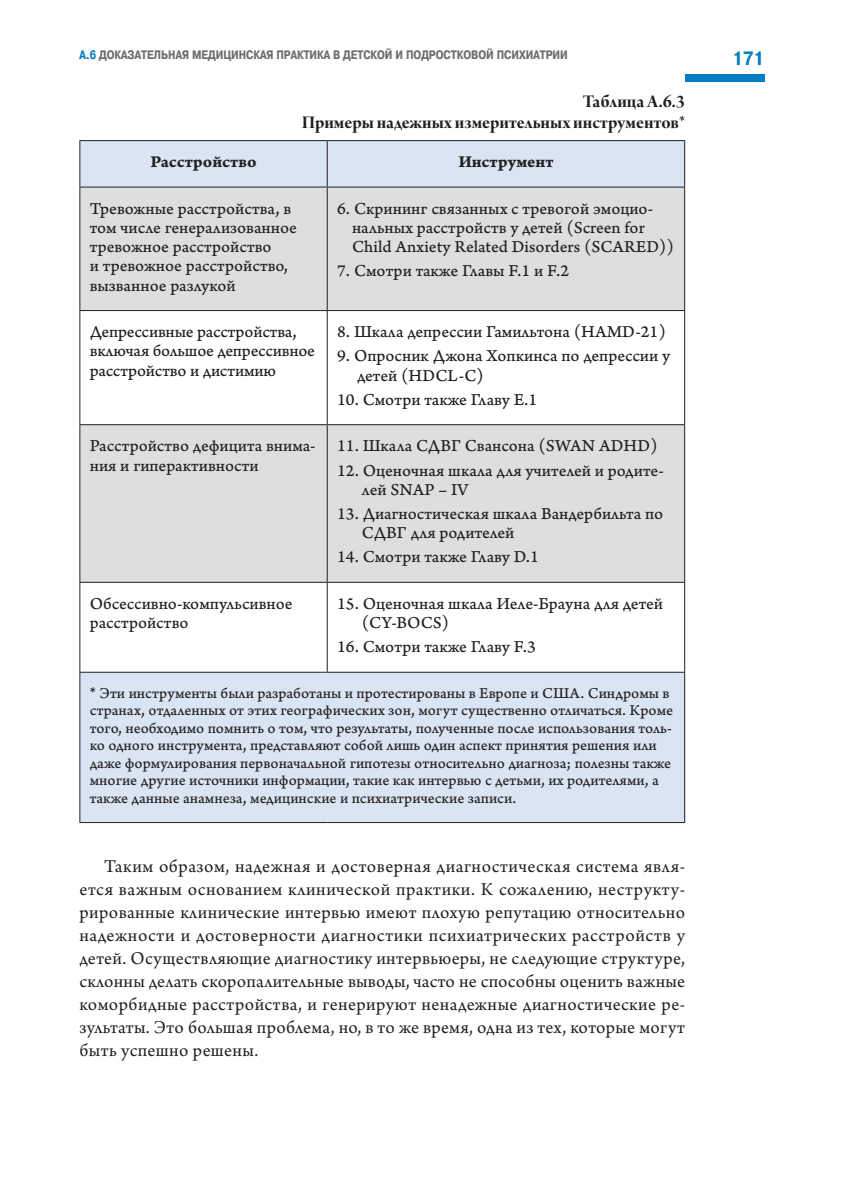
<style>
.page{position:relative;width:844px;height:1191px;background:#fff}
.page>*{position:absolute;margin:0;border:0;box-sizing:border-box;transform-origin:0 0}
.t1{font:700 19.25px "Pragmatica Cond C";color:#007cc2}
.Main{font:19.07px/22.9px "Arno Pro";letter-spacing:.015em;color:#231f20;text-align:justify}
.Tab_Head{font:19.07px/21px "Arno Pro Bold Display";color:#231f20;text-align:right}
.Tab_list{font:17.5px/19.2px "Arno Pro Caption";letter-spacing:-.005em;color:#231f20}
.Tab_list-2{font:17.5px "Arno Pro Bold Caption";color:#231f20}
.Tab_list-3{font:15.75px/17.5px "Arno Pro Caption";color:#231f20}
.t2{font:700 12.25px "Pragmatica Cond C";color:#6c6d70}
.s1{color:#007cc2}
</style>
<div class="page">
<div style="left:685px;top:74px;width:79px;height:8px;background:#007cc2"></div>
<svg style="left:80px;top:141px;width:604px;height:681px;fill:#dae5f4"></svg>
<svg style="left:80px;top:188px;width:604px;height:394px;fill:#dddee0"></svg>
<hr style="left:79px;top:140px;width:248px;height:1px;background:#231f20">
<hr style="left:79px;top:141px;width:1px;height:46px;background:#231f20">
<hr style="left:327px;top:140px;width:358px;height:1px;background:#231f20">
<hr style="left:327px;top:141px;width:1px;height:46px;background:#231f20">
<hr style="left:684px;top:141px;width:1px;height:46px;background:#231f20">
<hr style="left:79px;top:187px;width:248px;height:1px;background:#231f20">
<hr style="left:79px;top:187px;width:1px;height:123px;background:#231f20">
<hr style="left:327px;top:187px;width:358px;height:1px;background:#231f20">
<hr style="left:327px;top:187px;width:1px;height:123px;background:#231f20">
<hr style="left:684px;top:187px;width:1px;height:123px;background:#231f20">
<hr style="left:79px;top:310px;width:248px;height:1px;background:#231f20">
<hr style="left:79px;top:311px;width:1px;height:113px;background:#231f20">
<hr style="left:327px;top:310px;width:358px;height:1px;background:#231f20">
<hr style="left:327px;top:311px;width:1px;height:113px;background:#231f20">
<hr style="left:684px;top:311px;width:1px;height:113px;background:#231f20">
<hr style="left:79px;top:424px;width:248px;height:1px;background:#231f20">
<hr style="left:79px;top:425px;width:1px;height:157px;background:#231f20">
<hr style="left:327px;top:424px;width:358px;height:1px;background:#231f20">
<hr style="left:327px;top:425px;width:1px;height:157px;background:#231f20">
<hr style="left:684px;top:425px;width:1px;height:157px;background:#231f20">
<hr style="left:79px;top:582px;width:248px;height:1px;background:#231f20">
<hr style="left:79px;top:583px;width:1px;height:89px;background:#231f20">
<hr style="left:327px;top:582px;width:358px;height:1px;background:#231f20">
<hr style="left:327px;top:583px;width:1px;height:89px;background:#231f20">
<hr style="left:684px;top:583px;width:1px;height:89px;background:#231f20">
<hr style="left:79px;top:672px;width:248px;height:1px;background:#231f20">
<hr style="left:79px;top:672px;width:1px;height:150px;background:#231f20">
<hr style="left:327px;top:672px;width:358px;height:1px;background:#231f20">
<hr style="left:684px;top:672px;width:1px;height:150px;background:#231f20">
<hr style="left:79px;top:822px;width:248px;height:1px;background:#231f20">
<hr style="left:327px;top:822px;width:358px;height:1px;background:#231f20">
<p class="t2" style="left:79px;top:48px;width:490px"><span class="s1">A.6</span> ДОКАЗАТЕЛЬНАЯ МЕДИЦИНСКАЯ ПРАКТИКА В ДЕТСКОЙ И ПОДРОСТКОВОЙ ПСИХИАТРИИ</p>
<p class="t1" style="left:732px;top:47px;width:34px">171</p>
<p class="Tab_Head" style="left:302px;top:92px;width:384px">Таблица А.6.3<br>Примеры надежных измерительных инструментов*</p>
<p class="Tab_list-2" style="left:150px;top:151px;width:108px">Расстройство</p>
<p class="Tab_list-2" style="left:458px;top:151px;width:97px">Инструмент</p>
<p class="Tab_list" style="left:90px;top:199px;width:208px">Тревожные расстройства, в том числе генерализованное тревожное расстройство<br>и тревожное расстройство, вызванное разлукой</p>
<p class="Tab_list" style="left:352px;top:199px;width:323px;text-indent:-15px">6. Скрининг связанных с тревогой эмоцио&shy;нальных расстройств у детей (Screen for<br>Child Anxiety Related Disorders (SCARED))</p>
<p class="Tab_list" style="left:337px;top:262px;width:233px">7. Смотри также Главы F.1 и F.2</p>
<p class="Tab_list" style="left:90px;top:323px;width:227px">Депрессивные расстройства, включая большое депрессивное расстройство и дистимию</p>
<p class="Tab_list" style="left:337px;top:323px;width:330px">8. Шкала депрессии Гамильтона (HAMD-21)</p>
<p class="Tab_list" style="left:357px;top:347px;width:315px;text-indent:-20px">9. Опросник Джона Хопкинса по депрессии у детей (HDCL-C)</p>
<p class="Tab_list" style="left:337px;top:391px;width:202px">10. Смотри также Главу E.1</p>
<p class="Tab_list" style="left:90px;top:437px;width:227px">Расстройство дефицита внима&shy;ния и гиперактивности</p>
<p class="Tab_list" style="left:337px;top:437px;width:322px">11. Шкала СДВГ Свансона (SWAN ADHD)</p>
<p class="Tab_list" style="left:362px;top:461px;width:303px;text-indent:-25px">12. Оценочная шкала для учителей и родите&shy;лей SNAP – IV</p>
<p class="Tab_list" style="left:362px;top:505px;width:303px;text-indent:-25px">13. Диагностическая шкала Вандербильта по<br>СДВГ для родителей</p>
<p class="Tab_list" style="left:337px;top:548px;width:203px">14. Смотри также Главу D.1</p>
<p class="Tab_list" style="left:90px;top:595px;width:204px">Обсессивно-компульсивное расстройство</p>
<p class="Tab_list" style="left:362px;top:595px;width:302px;text-indent:-25px">15. Оценочная шкала Иеле-Брауна для детей (CY-BOCS)</p>
<p class="Tab_list" style="left:337px;top:638px;width:200px">16. Смотри также Главу F.3</p>
<p class="Tab_list-3" style="left:90px;top:685px;width:584px">* Эти инструменты были разработаны и протестированы в Европе и США. Синдромы в странах, отдаленных от этих географических зон, могут существенно отличаться. Кроме того, необходимо помнить о том, что результаты, полученные после использования толь&shy;ко одного инструмента, представляют собой лишь один аспект принятия решения или даже формулирования первоначальной гипотезы относительно диагноза; полезны также многие другие источники информации, такие как интервью с детьми, их родителями, а также данные анамнеза, медицинские и психиатрические записи.</p>
<p class="Main" style="left:79px;top:856px;width:607px;text-indent:25px">Таким образом, надежная и достоверная диагностическая система явля&shy;ется важным основанием клинической практики. К сожалению, неструкту&shy;рированные клинические интервью имеют плохую репутацию относительно надежности и достоверности диагностики психиатрических расстройств у детей. Осуществляющие диагностику интервьюеры, не следующие структуре, склонны делать скоропалительные выводы, часто не способны оценить важные коморбидные расстройства, и генерируют ненадежные диагностические ре&shy;зультаты. Это большая проблема, но, в то же время, одна из тех, которые могут быть успешно решены.</p>
</div>
